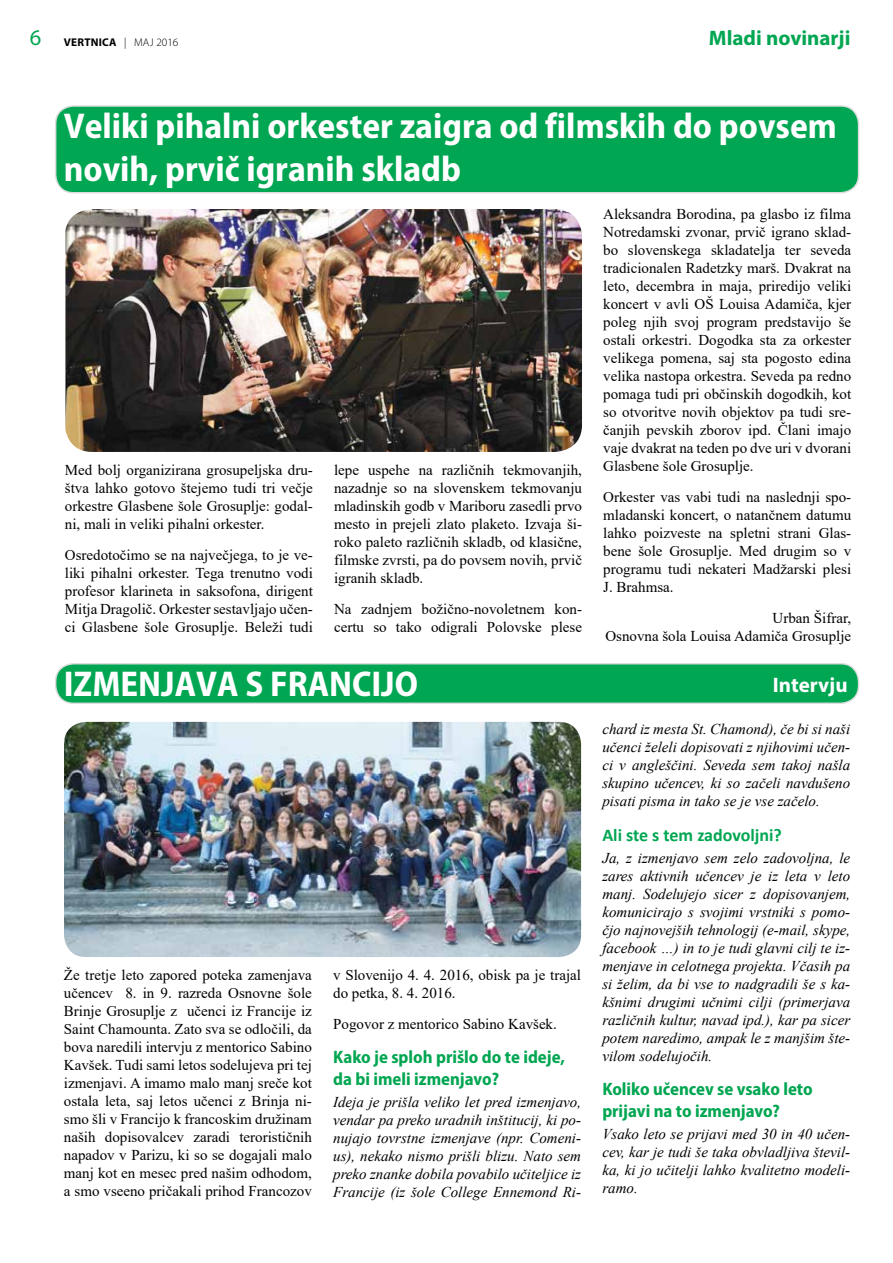
<style>
.page{position:relative;width:893px;height:1263px;background:#fff}
.page>*{position:absolute;margin:0;border:0;box-sizing:border-box;transform-origin:0 0}
.t1{font:700 semi-condensed 36px/43.2px "Myriad Pro";color:#fff}
.t2{font:700 21px "Myriad Pro";color:#00a651}
.t3{font:700 21px "Myriad Pro";color:#fff}
.t4{font:700 semi-condensed 18px/21.6px "Myriad Pro";color:#00a651}
.t5{font:700 18px "Calibri";color:#00a651}
.t6{font:15px/18px "Times New Roman";color:#000;text-align:justify}
.t7{font:italic 15px/18px "Times New Roman";color:#000;text-align:justify}
.t8{font:700 11.25px "Myriad Pro";letter-spacing:.02em;color:#000}
.s1{font-weight:400;font-size:22.5px;color:#00a651}
.s2{font-weight:300}
</style>
<div class="page">
<div style="left:56px;top:106px;width:803px;height:87px;background:#00a651;border-radius:18px"></div>
<div style="left:55px;top:105px;width:804px;height:88px;border:2px solid #dcddde;border-radius:18px"></div>
<img style="left:65px;top:209px;width:517px;height:243px">
<div style="left:56px;top:664px;width:803px;height:39px;background:#00a651;border-radius:18px"></div>
<div style="left:55px;top:663px;width:804px;height:41px;border:2px solid #dcddde;border-radius:18px"></div>
<img style="left:64px;top:722px;width:517px;height:235px">
<p class="t8" style="left:30px;top:34px;width:150px"><span class="s1">6</span> VERTNICA <span class="s2">| MAJ 2016</span></p>
<h2 class="t2" style="left:709px;top:24px;width:143px">Mladi novinarji</h2>
<h1 class="t1" style="left:64px;top:104px;width:775px">Veliki pihalni orkester zaigra od filmskih do povsem novih, prvič igranih skladb</h1>
<p class="t6" style="left:65px;top:461px;width:249px">Med bolj organizirana grosupeljska dru&shy;štva lahko gotovo štejemo tudi tri večje orkestre Glasbene šole Grosuplje: godal&shy;ni, mali in veliki pihalni orkester.</p>
<p class="t6" style="left:65px;top:545px;width:249px">Osredotočimo se na največjega, to je ve&shy;liki pihalni orkester. Tega trenutno vodi profesor klarineta in saksofona, dirigent Mitja Dragolič. Orkester sestavljajo učen&shy;ci Glasbene šole Grosuplje. Beleži tudi</p>
<p class="t6" style="left:334px;top:461px;width:249px">lepe uspehe na različnih tekmovanjih, nazadnje so na slovenskem tekmovanju mladinskih godb v Mariboru zasedli prvo mesto in prejeli zlato plaketo. Izvaja ši&shy;roko paleto različnih skladb, od klasične, filmske zvrsti, pa do povsem novih, prvič igranih skladb.</p>
<p class="t6" style="left:334px;top:599px;width:249px">Na zadnjem božično-novoletnem kon&shy;certu so tako odigrali Polovske plese</p>
<h1 class="t1" style="left:64px;top:663px;width:356px">IZMENJAVA S FRANCIJO</h1>
<p class="t6" style="left:64px;top:966px;width:249px">Že tretje leto zapored poteka zamenjava učencev 8. in 9. razreda Osnovne šole Brinje Grosuplje z učenci iz Francije iz Saint Chamounta. Zato sva se odločili, da bova naredili intervju z mentorico Sabino Kavšek. Tudi sami letos sodelujeva pri tej izmenjavi. A imamo malo manj sreče kot ostala leta, saj letos učenci z Brinja ni&shy;smo šli v Francijo k francoskim družinam naših dopisovalcev zaradi terorističnih napadov v Parizu, ki so se dogajali malo manj kot en mesec pred našim odhodom, a smo vseeno pričakali prihod Francozov</p>
<p class="t6" style="left:333px;top:966px;width:249px">v Slovenijo 4. 4. 2016, obisk pa je trajal do petka, 8. 4. 2016.</p>
<p class="t6" style="left:333px;top:1014px;width:225px">Pogovor z mentorico Sabino Kavšek.</p>
<p class="t4" style="left:333px;top:1047px;width:233px">Kako je sploh prišlo do te ideje, da bi imeli izmenjavo?</p>
<p class="t7" style="left:333px;top:1093px;width:249px">Ideja je prišla veliko let pred izmenjavo, vendar pa preko uradnih inštitucij, ki po&shy;nujajo tovrstne izmenjave (npr. Comeni&shy;us), nekako nismo prišli blizu. Nato sem preko znanke dobila povabilo učiteljice iz Francije (iz šole College Ennemond Ri-</p>
<p class="t6" style="left:603px;top:205px;width:249px">Aleksandra Borodina, pa glasbo iz filma Notredamski zvonar, prvič igrano sklad&shy;bo slovenskega skladatelja ter seveda tradicionalen Radetzky marš. Dvakrat na leto, decembra in maja, priredijo veliki koncert v avli OŠ Louisa Adamiča, kjer poleg njih svoj program predstavijo še ostali orkestri. Dogodka sta za orkester velikega pomena, saj sta pogosto edina velika nastopa orkestra. Seveda pa redno pomaga tudi pri občinskih dogodkih, kot so otvoritve novih objektov pa tudi sre&shy;čanjih pevskih zborov ipd. Člani imajo vaje dvakrat na teden po dve uri v dvorani Glasbene šole Grosuplje.</p>
<p class="t6" style="left:603px;top:488px;width:249px">Orkester vas vabi tudi na naslednji spo&shy;mladanski koncert, o natančnem datumu lahko poizveste na spletni strani Glas&shy;bene šole Grosuplje. Med drugim so v programu tudi nekateri Madžarski plesi J. Brahmsa.</p>
<p class="t6" style="left:605px;top:608px;width:247px;text-align:right">Urban Šifrar,<br>Osnovna šola Louisa Adamiča Grosuplje</p>
<h2 class="t3" style="left:773px;top:671px;width:76px">Intervju</h2>
<p class="t7" style="left:602px;top:720px;width:249px">chard iz mesta St. Chamond), če bi si naši učenci želeli dopisovati z njihovimi učen&shy;ci v angleščini. Seveda sem takoj našla skupino učencev, ki so začeli navdušeno pisati pisma in tako se je vse začelo.</p>
<p class="t5" style="left:602px;top:822px;width:181px">Ali ste s tem zadovoljni?</p>
<p class="t7" style="left:602px;top:848px;width:249px">Ja, z izmenjavo sem zelo zadovoljna, le zares aktivnih učencev je iz leta v leto manj. Sodelujejo sicer z dopisovanjem, komunicirajo s svojimi vrstniki s pomo&shy;čjo najnovejših tehnologij (e-mail, skype, facebook …) in to je tudi glavni cilj te iz&shy;menjave in celotnega projekta. Včasih pa si želim, da bi vse to nadgradili še s ka&shy;kšnimi drugimi učnimi cilji (primerjava različnih kultur, navad ipd.), kar pa sicer potem naredimo, ampak le z manjšim šte&shy;vilom sodelujočih.</p>
<p class="t4" style="left:602px;top:1079px;width:212px">Koliko učencev se vsako leto prijavi na to izmenjavo?</p>
<p class="t7" style="left:602px;top:1125px;width:249px">Vsako leto se prijavi med 30 in 40 učen&shy;cev, kar je tudi še taka obvladljiva števil&shy;ka, ki jo učitelji lahko kvalitetno modeli&shy;ramo.</p>
</div>
